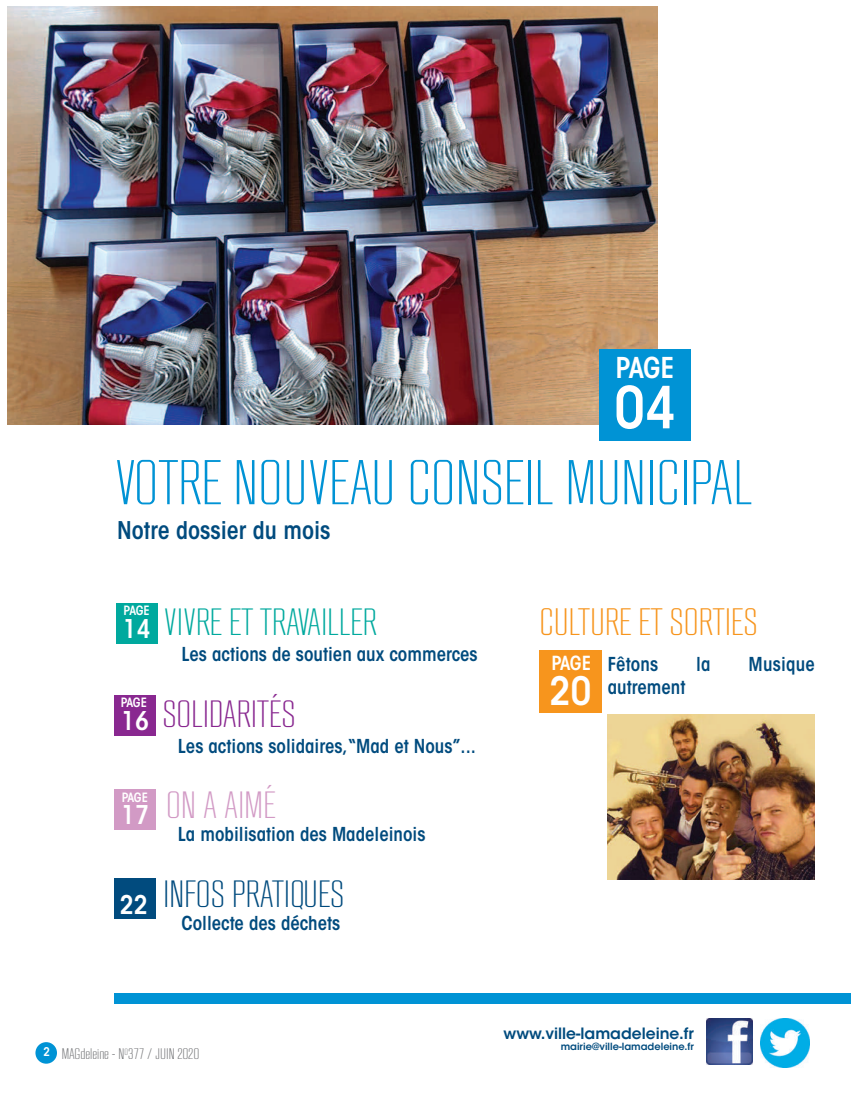
<style>
.page{position:relative;width:851px;height:1099px;background:#fff}
.page>*{position:absolute;margin:0;border:0;box-sizing:border-box;transform-origin:0 0}
.t1{font:300 62.5px "RB No 2";color:#0093d5}
.t2{font:600 condensed 57.5px "ITC Avant Garde Std";color:#fff}
.t3{font:600 condensed 38.88px "ITC Avant Garde Std";color:#fff}
.t4{font:300 37.88px "RB No 2";color:#f7951d}
.t5{font:300 37.62px "RB No 2";color:#00a99e}
.t6{font:300 37.62px "RB No 2";color:#014b7e}
.t7{font:300 37.62px "RB No 2";color:#892890}
.t8{font:300 37.62px "RB No 2";color:#d29ac5}
.t9{font:600 condensed 28.5px "ITC Avant Garde Std";color:#fff}
.t10{font:600 condensed 25.62px "ITC Avant Garde Std";color:#fff}
.t11{font:600 condensed 24.25px "ITC Avant Garde Std";color:#014b7e}
.t12{font:600 condensed 19.25px "ITC Avant Garde Std";color:#fff}
.t13{font:600 condensed 19px "ITC Avant Garde Std";color:#014b7e}
.t14{font:600 15.5px "ITC Avant Garde Std";color:#014b7e}
.t15{font:300 15.12px "RB No 2";color:#6c6d70}
.t16{font:600 condensed 12.75px "ITC Avant Garde Std";letter-spacing:-.03em;color:#fff}
.t17{font:600 9.88px "ITC Avant Garde Std";color:#014b7e}
</style>
<div class="page">
<div style="left:35px;top:1042px;width:22px;height:21px;background:#0093d5;border-radius:50%"></div>
<div style="left:115px;top:992px;width:697px;height:11px;background:#0093d5"></div>
<div style="left:812px;top:992px;width:38px;height:11px;background:#0093d5"></div>
<img style="left:607px;top:715px;width:207px;height:164px">
<img style="left:8px;top:6px;width:649px;height:419px">
<div style="left:115px;top:695px;width:41px;height:41px;background:#892890"></div>
<div style="left:539px;top:650px;width:62px;height:62px;background:#f7951d"></div>
<div style="left:599px;top:349px;width:92px;height:91px;background:#0093d5"></div>
<div style="left:115px;top:878px;width:41px;height:41px;background:#014b7e"></div>
<div style="left:115px;top:788px;width:41px;height:41px;background:#d29ac5"></div>
<div style="left:116px;top:603px;width:41px;height:41px;background:#00a99e"></div>
<svg style="left:809px;top:1035px;width:1px;height:16px"></svg>
<img style="left:760px;top:1018px;width:49px;height:49px">
<img style="left:706px;top:1018px;width:46px;height:46px">
<h3 class="t9" style="left:615px;top:357px;width:60px">PAGE</h3>
<h2 class="t2" style="left:614px;top:386px;width:64px">04</h2>
<h1 class="t1" style="left:114px;top:460px;width:639px">VOTRE NOUVEAU CONSEIL MUNICIPAL</h1>
<p class="t11" style="left:117px;top:521px;width:215px">Notre dossier du mois</p>
<p class="t16" style="left:123px;top:605px;width:28px">PAGE</p>
<h3 class="t5" style="left:164px;top:608px;width:214px">VIVRE ET TRAVAILLER</h3>
<p class="t13" style="left:181px;top:646px;width:297px">Les actions de soutien aux commerces</p>
<h3 class="t10" style="left:123px;top:618px;width:29px">14</h3>
<p class="t16" style="left:121px;top:697px;width:28px">PAGE</p>
<h3 class="t10" style="left:121px;top:710px;width:29px">16</h3>
<p class="t16" style="left:122px;top:792px;width:28px">PAGE</p>
<h3 class="t10" style="left:121px;top:805px;width:29px">17</h3>
<h3 class="t10" style="left:120px;top:894px;width:29px">22</h3>
<h3 class="t7" style="left:162px;top:700px;width:135px">SOLIDARITÉS</h3>
<p class="t13" style="left:178px;top:738px;width:299px">Les actions solidaires,“Mad et Nous”...</p>
<h3 class="t8" style="left:166px;top:791px;width:111px">ON A AIMÉ</h3>
<p class="t13" style="left:178px;top:827px;width:249px">La mobilisation des Madeleinois</p>
<h3 class="t6" style="left:163px;top:880px;width:182px">INFOS PRATIQUES</h3>
<p class="t13" style="left:181px;top:916px;width:160px">Collecte des déchets</p>
<h3 class="t4" style="left:539px;top:608px;width:219px">CULTURE ET SORTIES</h3>
<p class="t13" style="left:607px;top:657px;width:52px">Fêtons</p>
<p class="t13" style="left:696px;top:657px;width:16px">la</p>
<p class="t13" style="left:748px;top:657px;width:68px">Musique</p>
<p class="t13" style="left:607px;top:679px;width:79px">autrement</p>
<p class="t12" style="left:551px;top:656px;width:41px">PAGE</p>
<h3 class="t3" style="left:549px;top:676px;width:44px">20</h3>
<p class="t15" style="left:43px;top:1048px;width:157px"><sup>2</sup> MAGDELEINE - N<sup>O</sup>377 / JUIN 2020</p>
<p class="t14" style="left:503px;top:1027px;width:192px">www.ville-lamadeleine.fr</p>
<p class="t17" style="left:560px;top:1042px;width:135px">mairie@ville-lamadeleine.fr</p>
</div>
